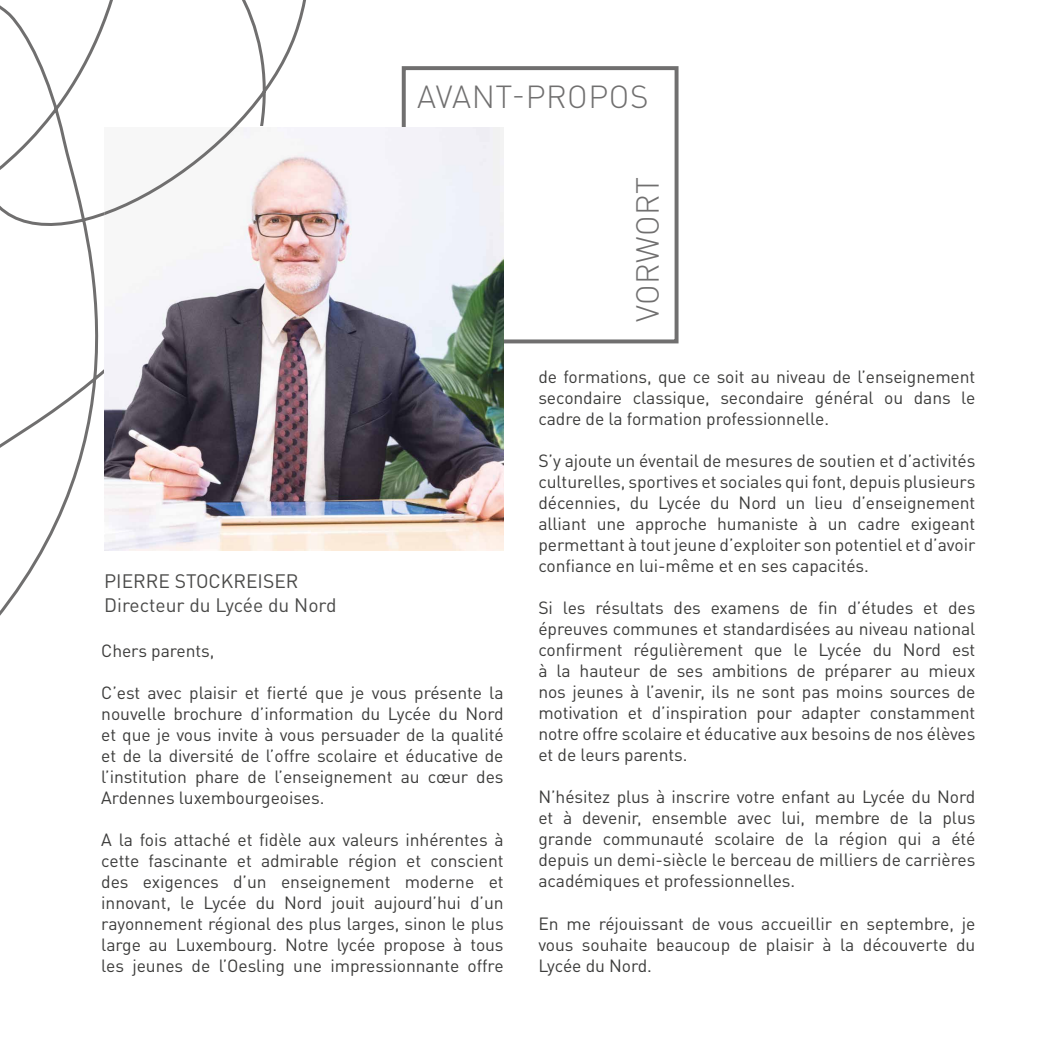
<style>
.page{position:relative;width:1042px;height:1042px;background:#fff}
.page>*{position:absolute;margin:0;border:0;box-sizing:border-box;transform-origin:0 0}
.t1{font:300 31.5px "DIN Pro";letter-spacing:.02em;color:#706f6f}
.t2{font:19.25px/24.5px "DIN Pro";color:#4a4a49}
.t3{font:17.5px/21px "DIN Pro";letter-spacing:-.005em;color:#3c3c3b;text-align:justify}
</style>
<div class="page">
<div style="left:402px;top:66px;width:276px;height:277px;border:4px solid #706f6f"></div>
<svg style="left:0;top:0;width:306px;height:616px"></svg>
<div style="left:243px;top:126px;width:43px;height:37px;background:#fff"></div>
<img style="left:105px;top:127px;width:399px;height:424px">
<svg style="left:104px;top:127px;width:140px;height:91px"></svg>
<h1 class="t1" style="left:417px;top:73px;width:233px">AVANT-PROPOS</h1>
<p class="t2" style="left:104px;top:566px;width:234px">PIERRE STOCKREISER<br>Directeur du Lycée du Nord</p>
<p class="t3" style="left:101px;top:638px;width:115px">Chers parents,</p>
<p class="t3" style="left:101px;top:680px;width:404px">C’est avec plaisir et fierté que je vous présente la nouvelle brochure d’information du Lycée du Nord et que je vous invite à vous persuader de la qualité et de la diversité de l’offre scolaire et éducative de l’institution phare de l’enseignement au cœur des Ardennes luxembourgeoises.</p>
<p class="t3" style="left:101px;top:827px;width:404px">A la fois attaché et fidèle aux valeurs inhérentes à cette fascinante et admirable région et conscient des exigences d’un enseignement moderne et innovant, le Lycée du Nord jouit aujourd’hui d’un rayonnement régional des plus larges, sinon le plus large au Luxembourg. Notre lycée propose à tous les jeunes de l’Oesling une impressionnante offre</p>
<h1 class="t1" style="left:623px;top:322px;width:147px;rotate:-90deg">VORWORT</h1>
<p class="t3" style="left:538px;top:365px;width:438px">de formations, que ce soit au niveau de l’enseignement secondaire classique, secondaire général ou dans le cadre de la formation professionnelle.</p>
<p class="t3" style="left:538px;top:449px;width:438px">S’y ajoute un éventail de mesures de soutien et d’activités culturelles, sportives et sociales qui font, depuis plusieurs décennies, du Lycée du Nord un lieu d’enseignement alliant une approche humaniste à un cadre exigeant permettant à tout jeune d’exploiter son potentiel et d’avoir confiance en lui-même et en ses capacités.</p>
<p class="t3" style="left:538px;top:596px;width:438px">Si les résultats des examens de fin d’études et des épreuves communes et standardisées au niveau national confirment régulièrement que le Lycée du Nord est à la hauteur de ses ambitions de préparer au mieux nos jeunes à l’avenir, ils ne sont pas moins sources de motivation et d’inspiration pour adapter constamment notre offre scolaire et éducative aux besoins de nos élèves et de leurs parents.</p>
<p class="t3" style="left:538px;top:785px;width:439px">N’hésitez plus à inscrire votre enfant au Lycée du Nord et à devenir, ensemble avec lui, membre de la plus grande communauté scolaire de la région qui a été depuis un demi-siècle le berceau de milliers de carrières académiques et professionnelles.</p>
<p class="t3" style="left:538px;top:911px;width:438px">En me réjouissant de vous accueillir en septembre, je vous souhaite beaucoup de plaisir à la découverte du Lycée du Nord.</p>
</div>
